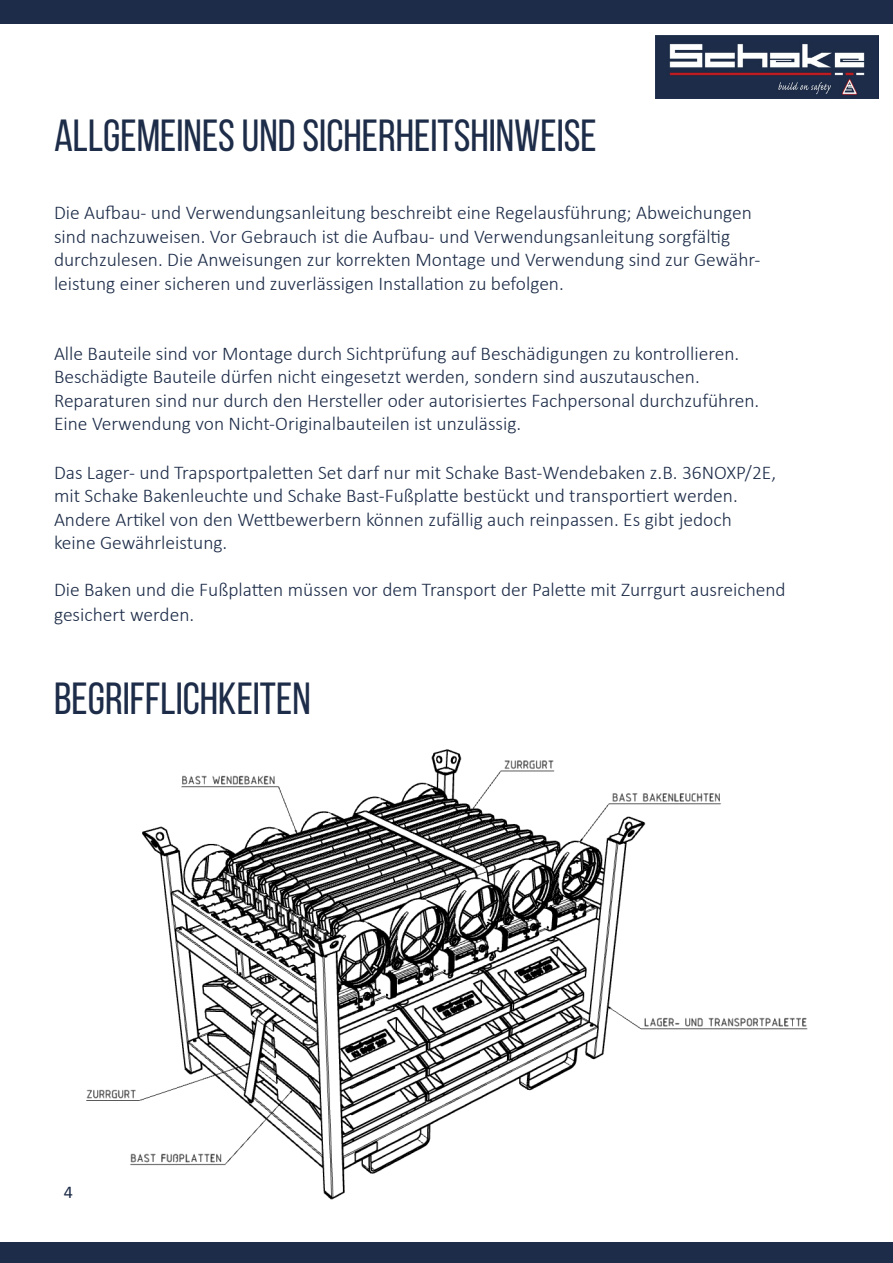
<style>
.page{position:relative;width:893px;height:1263px;background:#fff}
.page>*{position:absolute;margin:0;border:0;box-sizing:border-box;transform-origin:0 0}
.t1{font:45px "Bebas Neue";color:#1d2c48}
.t2{font:300 19.5px/23.4px "Calibri";color:#1d2c48}
.t3{font:18px "Calibri";color:#1d2c48}
</style>
<div class="page">
<div style="left:0;top:0;width:893px;height:23px;background:#1d2c48"></div>
<div style="left:0;top:1242px;width:893px;height:21px;background:#1d2c48"></div>
<img style="left:655px;top:36px;width:223px;height:63px">
<img style="left:86px;top:749px;width:722px;height:451px">
<h1 class="t1" style="left:54px;top:111px;width:544px">ALLGEMEINES UND SICHERHEITSHINWEISE</h1>
<p class="t2" style="left:54px;top:201px;width:708px">Die Aufbau- und Verwendungsanleitung beschreibt eine Regelausführung; Abweichungen sind nachzuweisen. Vor Gebrauch ist die Aufbau- und Verwendungsanleitung sorgfältig durchzulesen. Die Anweisungen zur korrekten Montage und Verwendung sind zur Gewähr&shy;leistung einer sicheren und zuverlässigen Installation zu befolgen.</p>
<p class="t2" style="left:54px;top:342px;width:707px">Alle Bauteile sind vor Montage durch Sichtprüfung auf Beschädigungen zu kontrollieren.<br>Beschädigte Bauteile dürfen nicht eingesetzt werden, sondern sind auszutauschen.<br>Reparaturen sind nur durch den Hersteller oder autorisiertes Fachpersonal durchzuführen.<br>Eine Verwendung von Nicht-Originalbauteilen ist unzulässig.</p>
<p class="t2" style="left:54px;top:460px;width:724px">Das Lager- und Trapsportpaletten Set darf nur mit Schake Bast-Wendebaken z.B. 36NOXP/2E, mit Schake Bakenleuchte und Schake Bast-Fußplatte bestückt und transportiert werden.<br>Andere Artikel von den Wettbewerbern können zufällig auch reinpassen. Es gibt jedoch keine Gewährleistung.</p>
<p class="t2" style="left:54px;top:576px;width:733px;line-height:25.2px">Die Baken und die Fußplatten müssen vor dem Transport der Palette mit Zurrgurt ausreichend gesichert werden.</p>
<h1 class="t1" style="left:54px;top:674px;width:258px">BEGRIFFLICHKEITEN</h1>
<p class="t3" style="left:64px;top:1179px;width:11px">4</p>
</div>
